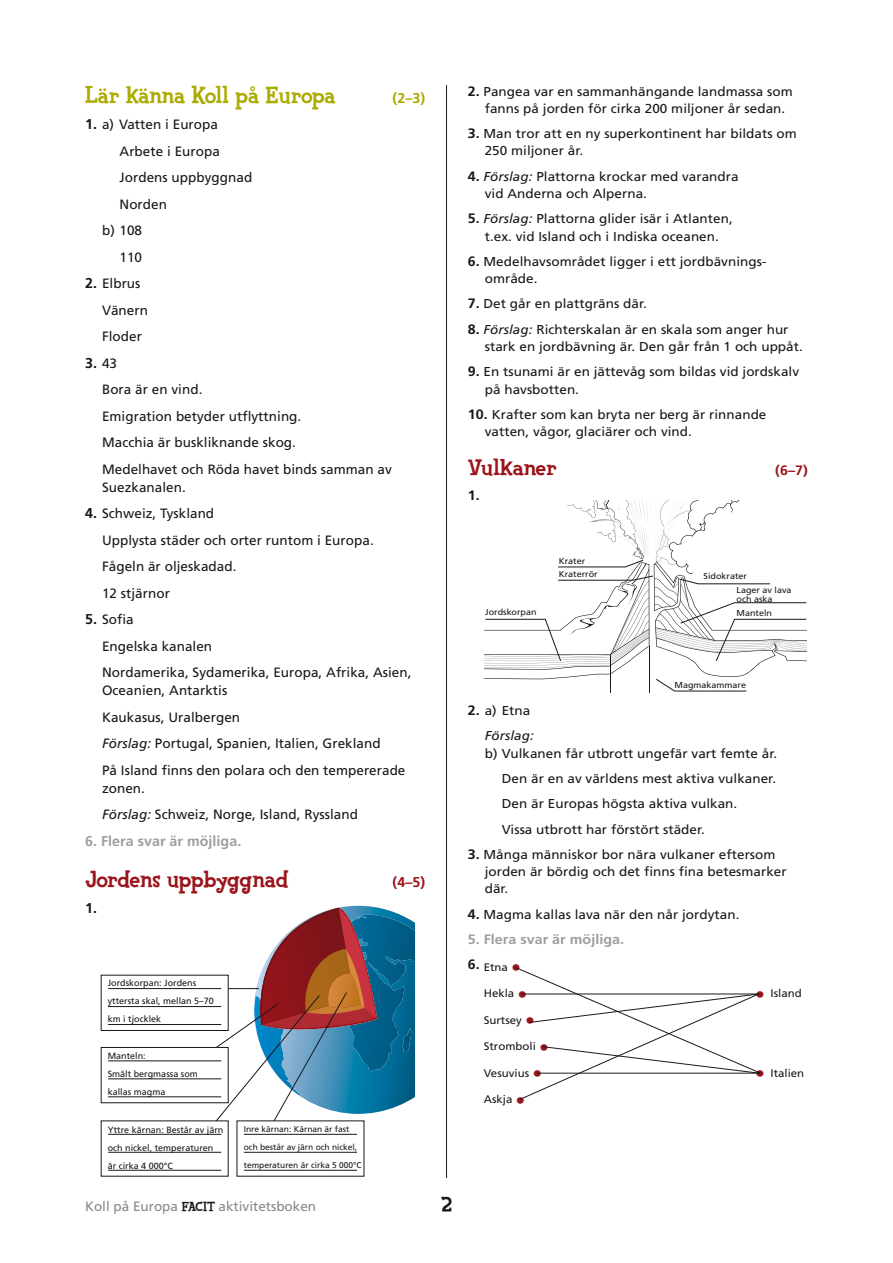
<style>
.page{position:relative;width:893px;height:1263px;background:#fff}
.page>*{position:absolute;margin:0;border:0;box-sizing:border-box;transform-origin:0 0}
.t1{font:800 24px "Fink";letter-spacing:-.01em;color:#abab00}
.t2{font:800 24px "Fink";letter-spacing:-.015em;color:#9b141b}
.t3{font:800 22.95px "Fink";letter-spacing:-.01em;color:#9b141b;scale:1.05 1}
.t4{font:800 21px "Fink";color:#1a171c}
.t5{font:700 14.25px "Frutiger";letter-spacing:.005em;color:#9d9ea0}
.t6{font:700 14.25px "Frutiger";color:#1a171c}
.t7{font:700 14.25px "Frutiger";color:#abab00}
.t8{font:700 14.25px "Frutiger";color:#9b141b}
.t9{font:700 13.65px "Frutiger";letter-spacing:.005em;color:#9d9ea0;scale:1.05 1}
.t10{font:700 13.65px "Frutiger";color:#9b141b;scale:1.05 1}
.t11{font:700 13.65px "Frutiger";color:#1a171c;scale:1.05 1}
.t12{font:13.5px/26.5px "Frutiger";letter-spacing:.005em;color:#1a171c}
.t13{font:13.5px "Frutiger";color:#87888a}
.t14{font:12.9px/17.2px "Frutiger";letter-spacing:.005em;color:#1a171c;scale:1.05 1}
.t15{font:italic 12.9px/25.3px "Frutiger";letter-spacing:.005em;color:#1a171c;text-align:right;scale:1.05 1}
.t16{font:10.95px "Frutiger";color:#1a171c;scale:1.05 1}
.t17{font:9px/18px "Frutiger";color:#1a171c}
.t18{font:8.55px/12.9px "Frutiger";color:#1a171c;scale:1.05 1}
.t19{font:8.4px/18.1px "Frutiger";color:#1a171c}
.s1{font-weight:700;font-size:14.25px}
.s2{font-weight:400;font-size:13.5px}
.s3{font-style:italic}
.s4{font-family:"Fink";font-weight:800;color:#1a171c}
.s5{font-weight:700;font-size:13.65px}
.s6{font-weight:700;font-style:normal;font-size:13.65px}
.s7{font-style:normal}
.s8{font-size:18.75px;color:#9b141b}
</style>
<div class="page">
<hr style="left:446px;top:85px;width:1px;height:1093px;background:#1a171c">
<hr style="left:108px;top:988px;width:113px;height:1px;background:#1a171c">
<hr style="left:108px;top:1006px;width:113px;height:1px;background:#1a171c">
<hr style="left:108px;top:1024px;width:113px;height:1px;background:#1a171c">
<svg style="left:210px;top:906px;width:205px;height:221px"></svg>
<hr style="left:228px;top:988px;width:31px;height:1px;background:#1a171c">
<div style="left:101px;top:1047px;width:127px;height:56px;background:#fff"></div>
<hr style="left:108px;top:1060px;width:113px;height:1px;background:#1a171c">
<hr style="left:108px;top:1078px;width:113px;height:1px;background:#1a171c">
<hr style="left:108px;top:1096px;width:113px;height:1px;background:#1a171c">
<div style="left:101px;top:1047px;width:127px;height:56px;border:1px solid #1a171c"></div>
<div style="left:101px;top:1121px;width:127px;height:55px;background:#fff"></div>
<hr style="left:108px;top:1134px;width:113px;height:1px;background:#1a171c">
<hr style="left:108px;top:1152px;width:113px;height:1px;background:#1a171c">
<hr style="left:108px;top:1170px;width:113px;height:1px;background:#1a171c">
<div style="left:237px;top:1121px;width:127px;height:55px;background:#fff"></div>
<hr style="left:244px;top:1134px;width:113px;height:1px;background:#1a171c">
<hr style="left:244px;top:1152px;width:113px;height:1px;background:#1a171c">
<hr style="left:244px;top:1170px;width:113px;height:1px;background:#1a171c">
<svg style="left:485px;top:500px;width:322px;height:192px"></svg>
<svg style="left:515px;top:967px;width:246px;height:133px"></svg>
<h1 class="t1" style="left:85px;top:80px;width:252px">Lär känna Koll på Europa</h1>
<p class="t7" style="left:393px;top:89px;width:34px">(2–3)</p>
<p class="t12" style="left:85px;top:111px;width:134px"><span class="s1">1.</span> a) Vatten i Europa</p>
<p class="t12" style="left:120px;top:137px;width:102px">Arbete i Europa</p>
<p class="t12" style="left:120px;top:164px;width:134px">Jordens uppbyggnad</p>
<p class="t12" style="left:120px;top:190px;width:49px">Norden</p>
<p class="t12" style="left:102px;top:217px;width:42px">b) 108</p>
<p class="t12" style="left:120px;top:243px;width:24px">110</p>
<p class="t12" style="left:102px;top:270px;width:47px;text-indent:-17px"><span class="s1">2.</span> Elbrus<br>Vänern<br>Floder</p>
<p class="t6" style="left:85px;top:354px;width:34px">3. <span class="s2">43</span></p>
<p class="t12" style="left:102px;top:376px;width:291px">Bora är en vind.<br>Emigration betyder utflyttning.<br>Macchia är buskliknande skog.<br>Medelhavet och Röda havet binds samman av</p>
<p class="t12" style="left:102px;top:474px;width:85px">Suezkanalen.</p>
<p class="t12" style="left:102px;top:500px;width:273px;text-indent:-17px"><span class="s1">4.</span> Schweiz, Tyskland<br>Upplysta städer och orter runtom i Europa.<br>Fågeln är oljeskadad.<br>12 stjärnor</p>
<p class="t12" style="left:102px;top:606px;width:311px;text-indent:-17px"><span class="s1">5.</span> Sofia<br>Engelska kanalen<br>Nordamerika, Sydamerika, Europa, Afrika, Asien,</p>
<p class="t12" style="left:102px;top:677px;width:305px">Oceanien, Antarktis<br>Kaukasus, Uralbergen<br><span class="s3">Förslag:</span> Portugal, Spanien, Italien, Grekland<br>På Island finns den polara och den tempererade</p>
<p class="t12" style="left:102px;top:775px;width:257px">zonen.<br><span class="s3">Förslag:</span> Schweiz, Norge, Island, Ryssland</p>
<p class="t5" style="left:85px;top:832px;width:158px">6. Flera svar är möjliga.</p>
<h1 class="t2" style="left:85px;top:864px;width:205px">Jordens uppbyggnad</h1>
<p class="t8" style="left:393px;top:873px;width:34px">(4–5)</p>
<p class="t6" style="left:85px;top:900px;width:13px">1.</p>
<p class="t17" style="left:108px;top:974px;width:108px">Jordskorpan: Jordens yttersta skal, mellan 5–70 km i tjocklek</p>
<p class="t17" style="left:108px;top:1046px;width:92px">Manteln:<br>Smält bergmassa som kallas magma</p>
<p class="t17" style="left:108px;top:1120px;width:117px">Yttre kärnan: Består av järn och nickel, temperaturen är cirka 4 000°C</p>
<p class="t19" style="left:244px;top:1120px;width:119px">Inre kärnan: Kärnan är fast och består av järn och nickel, temperaturen är cirka 5 000°C</p>
<p class="t13" style="left:85px;top:1198px;width:233px">Koll på Europa <span class="s4">FACIT</span> aktivitetsboken</p>
<h3 class="t4" style="left:441px;top:1191px;width:13px">2</h3>
<p class="t14" style="left:485px;top:82px;width:295px;text-indent:-17px"><span class="s5">2.</span> Pangea var en sammanhängande landmassa som fanns på jorden för cirka 200 miljoner år sedan.</p>
<p class="t14" style="left:485px;top:125px;width:299px;text-indent:-17px"><span class="s5">3.</span> Man tror att en ny superkontinent har bildats om<br>250 miljoner år.</p>
<p class="t14" style="left:485px;top:168px;width:243px;text-indent:-17px"><span class="s5">4.</span> <span class="s3">Förslag:</span> Plattorna krockar med varandra vid Anderna och Alperna.</p>
<p class="t14" style="left:468px;top:210px;width:254px;text-align:center"><span class="s5">5.</span> <span class="s3">Förslag:</span> Plattorna glider isär i Atlanten, t.ex. vid Island och i Indiska oceanen.</p>
<p class="t14" style="left:485px;top:253px;width:270px;text-indent:-17px"><span class="s5">6.</span> Medelhavsområdet ligger i ett jordbävnings&shy;område.</p>
<p class="t14" style="left:468px;top:295px;width:172px"><span class="s5">7.</span> Det går en plattgräns där.</p>
<p class="t14" style="left:485px;top:321px;width:304px;text-indent:-17px"><span class="s5">8.</span> <span class="s3">Förslag:</span> Richterskalan är en skala som anger hur stark en jordbävning är. Den går från 1 och uppåt.</p>
<p class="t14" style="left:485px;top:363px;width:301px;text-indent:-17px"><span class="s5">9.</span> En tsunami är en jättevåg som bildas vid jordskalv på havsbotten.</p>
<p class="t14" style="left:485px;top:406px;width:270px;text-indent:-17px"><span class="s5">10.</span> Krafter som kan bryta ner berg är rinnande vatten, vågor, glaciärer och vind.</p>
<h2 class="t3" style="left:468px;top:453px;width:86px">Vulkaner</h2>
<p class="t10" style="left:775px;top:462px;width:33px">(6–7)</p>
<p class="t11" style="left:468px;top:488px;width:13px">1.</p>
<p class="t18" style="left:485px;top:606px;width:50px">Jordskorpan</p>
<p class="t18" style="left:559px;top:554px;width:39px">Krater<br>Kraterrör</p>
<p class="t18" style="left:737px;top:568px;width:54px;line-height:14.7px;text-indent:-33px">Sidokrater<br>Lager av lava</p>
<p class="t18" style="left:737px;top:592px;width:36px;line-height:13.8px">och aska<br>Manteln</p>
<p class="t18" style="left:674px;top:678px;width:70px">Magmakammare</p>
<p class="t15" style="left:468px;top:698px;width:64px"><span class="s6">2.</span> <span class="s7">a) Etna<br></span>Förslag:</p>
<p class="t14" style="left:502px;top:740px;width:264px;line-height:25.3px;text-indent:-17px">b) Vulkanen får utbrott ungefär vart femte år.<br>Den är en av världens mest aktiva vulkaner.<br>Den är Europas högsta aktiva vulkan.<br>Vissa utbrott har förstört städer.</p>
<p class="t14" style="left:485px;top:846px;width:289px;text-indent:-17px"><span class="s5">3.</span> Många människor bor nära vulkaner eftersom jorden är bördig och det finns fina betesmarker där.</p>
<p class="t14" style="left:468px;top:905px;width:260px"><span class="s5">4.</span> Magma kallas lava när den når jordytan.</p>
<p class="t9" style="left:468px;top:931px;width:150px">5. Flera svar är möjliga.</p>
<p class="t16" style="left:468px;top:960px;width:52px"><span class="s5">6.</span> Etna <span class="s8">•</span></p>
<p class="t16" style="left:484px;top:987px;width:43px">Hekla <span class="s8">•</span></p>
<p class="t16" style="left:755px;top:987px;width:46px"><span class="s8">•</span> Island</p>
<p class="t16" style="left:484px;top:1013px;width:50px">Surtsey <span class="s8">•</span></p>
<p class="t16" style="left:484px;top:1040px;width:64px">Stromboli <span class="s8">•</span></p>
<p class="t16" style="left:484px;top:1066px;width:57px">Vesuvius <span class="s8">•</span></p>
<p class="t16" style="left:755px;top:1066px;width:48px"><span class="s8">•</span> Italien</p>
<p class="t16" style="left:484px;top:1093px;width:41px">Askja <span class="s8">•</span></p>
</div>
